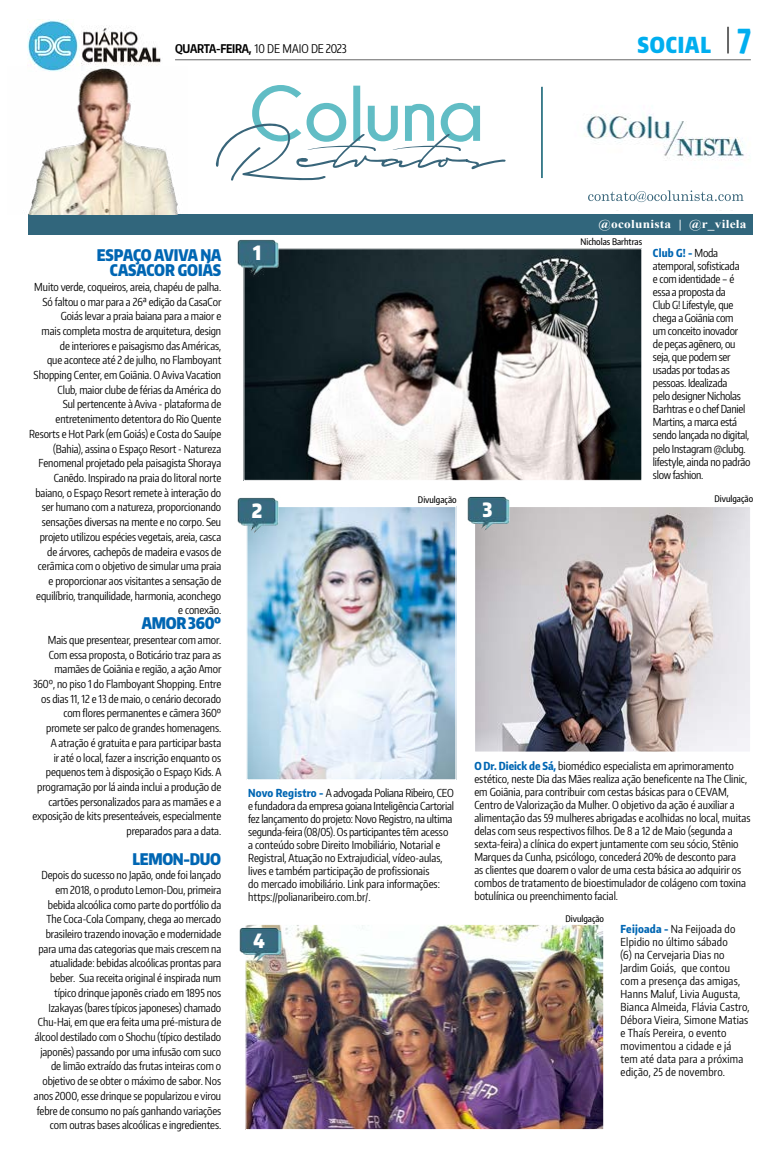
<style>
.page{position:relative;width:780px;height:1163px;background:#fff}
.page>*{position:absolute;margin:0;border:0;box-sizing:border-box;transform-origin:0 0}
.t1{font:900 22px "Encode Sans Compressed";letter-spacing:.04em;color:#00aeef}
.t2{font:900 19.7px "Encode Sans Narrow";color:#fff;scale:.87 1}
.t3{font:900 16px/14.7px "Encode Sans Compressed";letter-spacing:-.015em;color:#0066b3;text-align:right}
.t4{font:12px "Encode Sans Compressed";color:#000}
.t5{font:700 12px "Times New Roman";letter-spacing:.02em;color:#fff;scale:1.11 1}
.t6{font:11px/14.7px "Encode Sans Compressed";letter-spacing:-.005em;color:#000;text-align:right}
.t7{font:11px/13px "Encode Sans Compressed";letter-spacing:.02em;color:#000}
.t8{font:500 9px "Encode Sans Compressed";color:#000}
.s1{font-weight:700}
.s2{font-weight:800;font-size:33px}
.s3{font-weight:800;color:#0066b3}
</style>
<div class="page">
<img style="left:27px;top:19px;width:134px;height:48px">
<hr style="left:175px;top:59px;width:575px;height:1px;background:#000">
<hr style="left:727px;top:27px;width:2px;height:26px;background:#000">
<img style="left:476px;top:508px;width:272px;height:242px">
<div style="left:473px;top:505px;width:278px;height:248px;border:2px solid #fff"></div>
<img style="left:245px;top:250px;width:395px;height:228px">
<div style="left:243px;top:248px;width:399px;height:232px;border:1px solid #fff"></div>
<img style="left:248px;top:507px;width:206px;height:271px">
<div style="left:246px;top:505px;width:210px;height:275px;border:1px solid #fff"></div>
<img style="left:247px;top:926px;width:355px;height:201px">
<div style="left:245px;top:924px;width:359px;height:205px;border:1px solid #fff"></div>
<img style="left:237px;top:239px;width:43px;height:38px">
<img style="left:237px;top:497px;width:43px;height:39px">
<img style="left:239px;top:924px;width:43px;height:41px">
<img style="left:467px;top:496px;width:43px;height:38px">
<img style="left:215px;top:85px;width:532px;height:126px">
<img style="left:541px;top:87px;width:2px;height:91px">
<div style="left:28px;top:214px;width:725px;height:20px;background:#31667c"></div>
<img style="left:28px;top:67px;width:150px;height:147px">
<p class="t4" style="left:175px;top:40px;width:173px"><span class="s1">QUARTA-FEIRA,</span> 10 de maio DE 2023</p>
<p class="t1" style="left:637px;top:30px;width:115px">SOCIAL <span class="s2">7</span></p>
<p class="t5" style="left:598px;top:215px;width:135px">@ocolunista | @r_vilela</p>
<p class="t3" style="left:97px;top:247px;width:126px">ESPAÇO AVIVA NA<br>CASACOR GOIÁS</p>
<p class="t6" style="left:29px;top:279px;width:194px">Muito verde, coqueiros, areia, chapéu de palha.<br>Só faltou o mar para a 26ª edição da CasaCor Goiás levar a praia baiana para a maior e<br>mais completa mostra de arquitetura, design de interiores e paisagismo das Américas,<br>que acontece até 2 de julho, no Flamboyant Shopping Center, em Goiânia. O Aviva Vacation Club, maior clube de férias da América do<br>Sul pertencente à Aviva - plataforma de entretenimento detentora do Rio Quente Resorts e Hot Park (em Goiás) e Costa do Sauípe (Bahia), assina o Espaço Resort - Natureza Fenomenal projetado pela paisagista Shoraya Canêdo. Inspirado na praia do litoral norte baiano, o Espaço Resort remete à interação do ser humano com a natureza, proporcionando sensações diversas na mente e no corpo. Seu projeto utilizou espécies vegetais, areia, casca de árvores, cachepôs de madeira e vasos de cerâmica com o objetivo de simular uma praia<br>e proporcionar aos visitantes a sensação de equilíbrio, tranquilidade, harmonia, aconchego e conexão.</p>
<p class="t3" style="left:142px;top:615px;width:81px">AMOR 360º</p>
<p class="t6" style="left:32px;top:632px;width:190px">Mais que presentear, presentear com amor.<br>Com essa proposta, o Boticário traz para as mamães de Goiânia e região, a ação Amor 360º, no piso 1 do Flamboyant Shopping. Entre os dias 11, 12 e 13 de maio, o cenário decorado com flores permanentes e câmera 360º promete ser palco de grandes homenagens.<br>A atração é gratuita e para participar basta<br>ir até o local, fazer a inscrição enquanto os pequenos tem à disposição o Espaço Kids. A programação por lá ainda inclui a produção de cartões personalizados para as mamães e a exposição de kits presenteáveis, especialmente preparados para a data.</p>
<p class="t3" style="left:133px;top:850px;width:90px">LEMON-DUO</p>
<p class="t6" style="left:34px;top:867px;width:189px">Depois do sucesso no Japão, onde foi lançado em 2018, o produto Lemon-Dou, primeira bebida alcoólica como parte do portfólio da The Coca-Cola Company, chega ao mercado brasileiro trazendo inovação e modernidade para uma das categorias que mais crescem na atualidade: bebidas alcoólicas prontas para beber. Sua receita original é inspirada num típico drinque japonês criado em 1895 nos Izakayas (bares típicos japoneses) chamado Chu-Hai, em que era feita uma pré-mistura de álcool destilado com o Shochu (típico destilado japonês) passando por uma infusão com suco de limão extraído das frutas inteiras com o objetivo de se obter o máximo de sabor. Nos anos 2000, esse drinque se popularizou e virou febre de consumo no país ganhando variações com outras bases alcoólicas e ingredientes.</p>
<p class="t2" style="left:253px;top:239px;width:11px">1</p>
<p class="t2" style="left:252px;top:498px;width:14px">2</p>
<p class="t8" style="left:580px;top:236px;width:63px">Nicholas Barhtras</p>
<p class="t6" style="left:653px;top:246px;width:99px;line-height:13px;text-align:left"><span class="s3">Club G! -</span> Moda atemporal, sofisticada<br>e com identidade – é essa a proposta da<br>Club G! Lifestyle, que chega a Goiânia com<br>um conceito inovador de peças agênero, ou seja, que podem ser usadas por todas as pessoas. Idealizada<br>pelo designer Nicholas<br>Barhtras e o chef Daniel<br>Martins, a marca está sendo lançada no digital, pelo Instagram @clubg. lifestyle, ainda no padrão slow fashion.</p>
<p class="t8" style="left:418px;top:494px;width:40px">Divulgação</p>
<p class="t8" style="left:714px;top:493px;width:40px">Divulgação</p>
<p class="t2" style="left:482px;top:496px;width:13px">3</p>
<p class="t6" style="left:248px;top:785px;width:207px;line-height:13px;text-align:left"><span class="s3">Novo Registro -</span> A advogada Poliana Ribeiro, CEO e fundadora da empresa goiana Inteligência Cartorial fez lançamento do projeto: Novo Registro, na ultima segunda-feira (08/05). Os participantes têm acesso a conteúdo sobre Direito Imobiliário, Notarial e Registral, Atuação no Extrajudicial, vídeo-aulas, lives e também participação de profissionais<br>do mercado imobiliário. Link para informações: https://polianaribeiro.com.br/.</p>
<p class="t2" style="left:253px;top:927px;width:15px">4</p>
<p class="t6" style="left:474px;top:758px;width:278px;line-height:13px;text-align:left"><span class="s3">O Dr. Dieick de Sá,</span> biomédico especialista em aprimoramento estético, neste Dia das Mães realiza ação beneficente na The Clinic, em Goiânia, para contribuir com cestas básicas para o CEVAM, Centro de Valorização da Mulher. O objetivo da ação é auxiliar a alimentação das 59 mulheres abrigadas e acolhidas no local, muitas delas com seus respectivos filhos. De 8 a 12 de Maio (segunda a sexta-feira) a clínica do expert juntamente com seu sócio, Stênio Marques da Cunha, psicólogo, concederá 20% de desconto para<br>as clientes que doarem o valor de uma cesta básica ao adquirir os combos de tratamento de bioestimulador de colágeno com toxina botulínica ou preenchimento facial.</p>
<p class="t8" style="left:565px;top:912px;width:40px">Divulgação</p>
<p class="t7" style="left:620px;top:922px;width:131px"><span class="s3">Feijoada -</span> Na Feijoada do<br>Elpidio no último sábado<br>(6) na Cervejaria Dias no<br>Jardim Goiás, que contou com a presença das amigas,<br>Hanns Maluf, Livia Augusta,<br>Bianca Almeida, Flávia Castro,<br>Débora Vieira, Simone Matias e Thaís Pereira, o evento movimentou a cidade e já tem até data para a próxima edição, 25 de novembro.</p>
</div>
